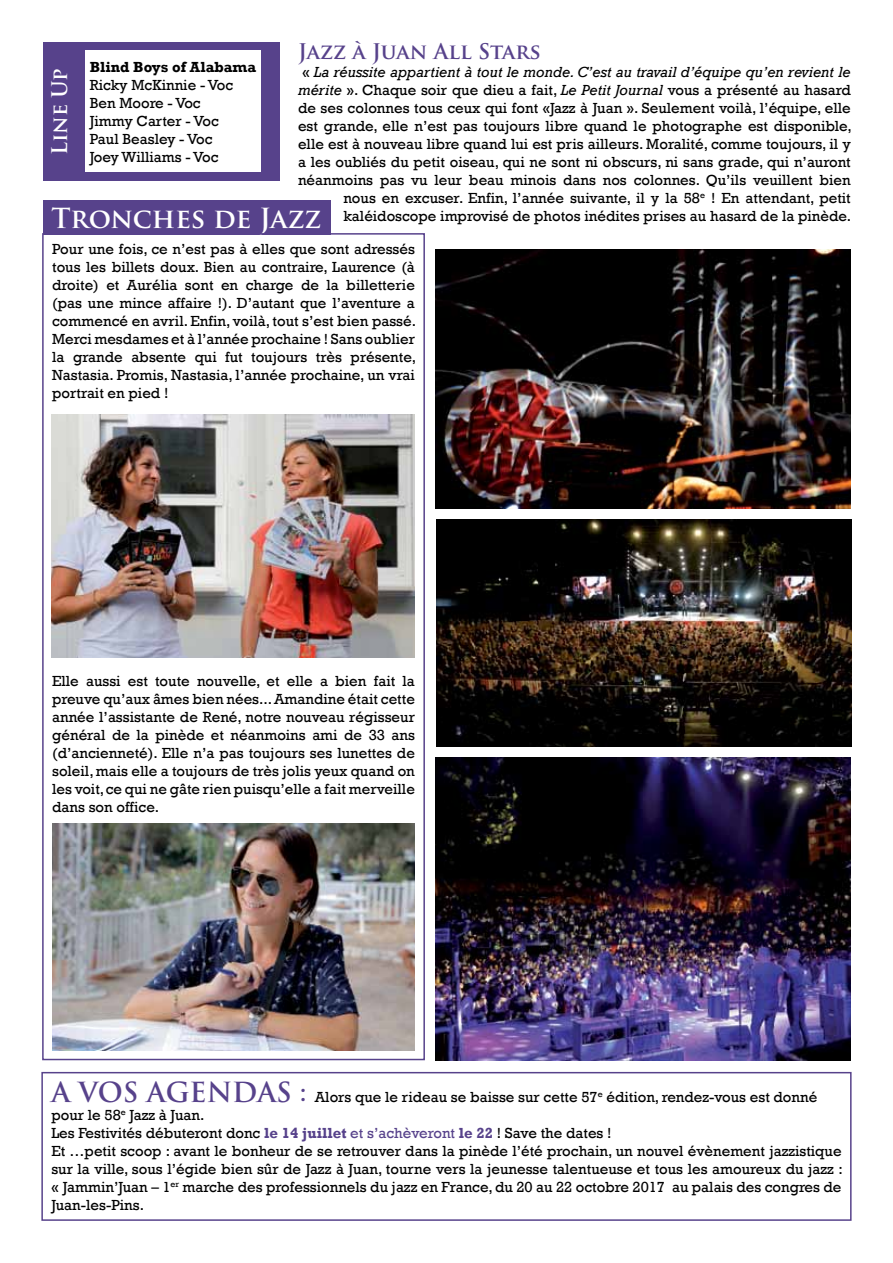
<style>
.page{position:relative;width:893px;height:1263px;background:#fff}
.page>*{position:absolute;margin:0;border:0;box-sizing:border-box;transform-origin:0 0}
.t1{font:700 27px "Trajan Pro";color:#fff}
.t2{font:700 21px "Trajan Pro";color:#57428b}
.t3{font:700 21px "Trajan Pro";color:#fff}
.t4{font:15px/18px "Rockwell";color:#000}
.t5{font:700 15px "Rockwell";color:#000}
.s1{font-style:italic}
.s2{font-family:"Trajan Pro";font-weight:700;font-size:27px;color:#57428b}
.s3{font-weight:700;color:#57428b}
.s4{color:#57428b}
</style>
<div class="page">
<div style="left:43px;top:42px;width:237px;height:139px;background:#57428b"></div>
<div style="left:85px;top:51px;width:176px;height:121px;background:#fff"></div>
<div style="left:43px;top:201px;width:288px;height:34px;background:#57428b"></div>
<div style="left:42px;top:233px;width:383px;height:827px;border:2px solid #57428b"></div>
<img style="left:51px;top:415px;width:364px;height:243px">
<img style="left:52px;top:823px;width:363px;height:227px">
<div style="left:41px;top:1072px;width:811px;height:149px;border:2px solid #57428b"></div>
<img style="left:435px;top:758px;width:416px;height:302px">
<img style="left:436px;top:519px;width:416px;height:227px">
<img style="left:435px;top:250px;width:416px;height:258px">
<h2 class="t2" style="left:298px;top:39px;width:244px">Jazz à Juan All Stars</h2>
<p class="t4" style="left:298px;top:64px;width:555px;text-align:right">« <span class="s1">La réussite appartient à tout le monde. C’est au travail d’équipe qu’en revient le mérite</span> ». Chaque soir que dieu a fait, <span class="s1">Le Petit Journal</span> vous a présenté au hasard de ses colonnes tous ceux qui font «Jazz à Juan ». Seulement voilà, l’équipe, elle est grande, elle n’est pas toujours libre quand le photographe est disponible, elle est à nouveau libre quand lui est pris ailleurs. Moralité, comme toujours, il y a les oubliés du petit oiseau, qui ne sont ni obscurs, ni sans grade, qui n’auront néanmoins pas vu leur beau minois dans nos colonnes. Qu’ils veuillent bien nous en excuser. Enfin, l’année suivante, il y la 58<sup>e</sup> ! En attendant, petit kaléidoscope improvisé de photos inédites prises au hasard de la pinède.</p>
<p class="t4" style="left:52px;top:240px;width:365px;text-align:justify">Pour une fois, ce n’est pas à elles que sont adressés tous les billets doux. Bien au contraire, Laurence (à droite) et Aurélia sont en charge de la billetterie (pas une mince affaire !). D’autant que l’aventure a commencé en avril. Enfin, voilà, tout s’est bien passé.<br>Merci mesdames et à l’année prochaine ! Sans oublier la grande absente qui fut toujours très présente, Nastasia. Promis, Nastasia, l’année prochaine, un vrai portrait en pied !</p>
<p class="t5" style="left:90px;top:58px;width:168px">Blind Boys of Alabama</p>
<p class="t4" style="left:90px;top:76px;width:145px">Ricky McKinnie - Voc<br>Ben Moore - Voc<br>Jimmy Carter - Voc<br>Paul Beasley - Voc<br>Joey Williams - Voc</p>
<h2 class="t3" style="left:46px;top:155px;width:88px;rotate:-90deg">Line Up</h2>
<h1 class="t1" style="left:51px;top:201px;width:272px">Tronches de Jazz</h1>
<p class="t4" style="left:52px;top:672px;width:364px;text-align:justify">Elle aussi est toute nouvelle, et elle a bien fait la preuve qu’aux âmes bien nées... Amandine était cette année l’assistante de René, notre nouveau régisseur général de la pinède et néanmoins ami de 33 ans (d’ancienneté). Elle n’a pas toujours ses lunettes de soleil, mais elle a toujours de très jolis yeux quand on les voit, ce qui ne gâte rien puisqu’elle a fait merveille dans son office.</p>
<p class="t4" style="left:51px;top:1088px;width:793px"><span class="s2">A VOS AGENDAS :</span> Alors que le rideau se baisse sur cette 57<sup>e</sup> édition, rendez-vous est donné pour le 58<sup>e</sup> Jazz à Juan.<br>Les Festivités débuteront donc <span class="s3">le 14 juillet</span> <span class="s4">et s’achèveront</span> <span class="s3">le 22</span> ! Save the dates !<br>Et …petit scoop : avant le bonheur de se retrouver dans la pinède l’été prochain, un nouvel évènement jazzistique sur la ville, sous l’égide bien sûr de Jazz à Juan, tourne vers la jeunesse talentueuse et tous les amoureux du jazz : « Jammin’Juan – 1<sup>er</sup> marche des professionnels du jazz en France, du 20 au 22 octobre 2017 au palais des congres de Juan-les-Pins.</p>
</div>
